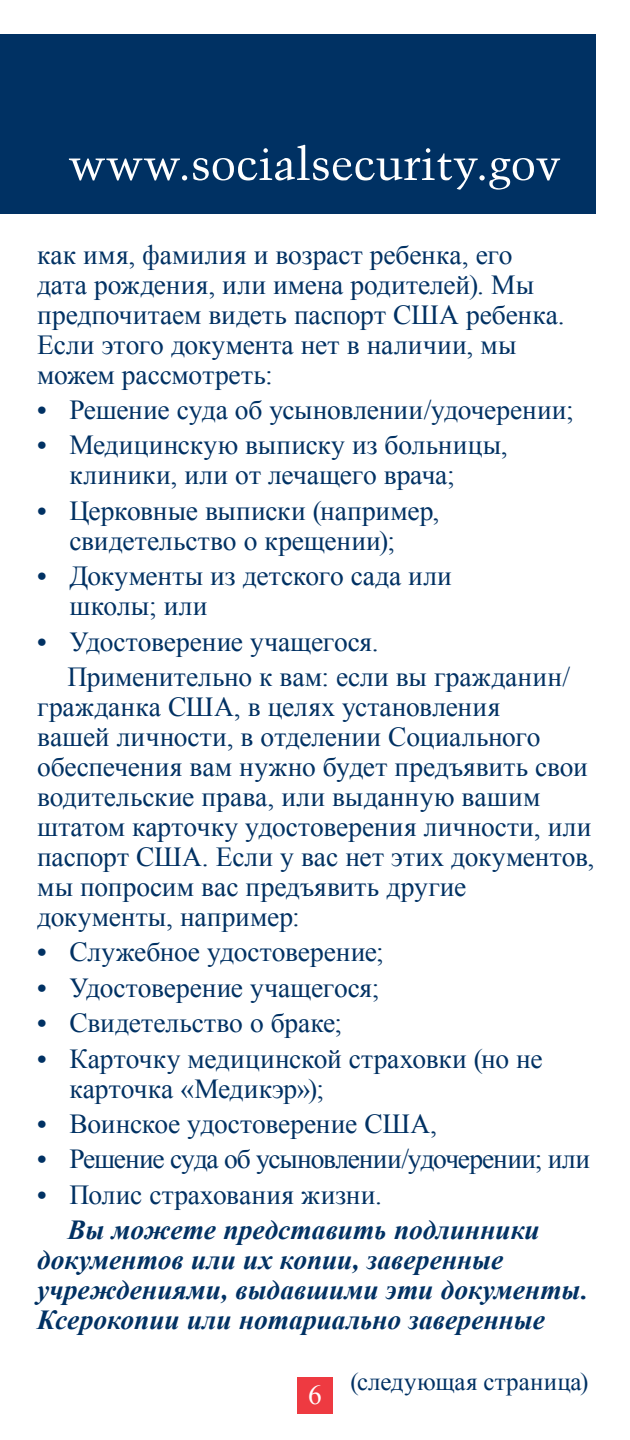
<style>
.page{position:relative;width:630px;height:1440px;background:#fff}
.page>*{position:absolute;margin:0;border:0;box-sizing:border-box;transform-origin:0 0}
.paragraph_format{font:27.5px/30px "Times New Roman";color:#003163}
._1st_bullet{font:27.5px/30px "Times New Roman";letter-spacing:-.01em;color:#003163}
.paragraph_format-2{font:italic 700 27.5px/30px "Times New Roman";letter-spacing:-.005em;color:#003163}
._1st_bullet-2{font:27.5px "Times New Roman";letter-spacing:-.045em;color:#003163}
.t1{font:27.5px "Times New Roman";color:#fff}
.t2{font:25px "Times New Roman";letter-spacing:.01em;color:#003163}
.s1{font-family:"VNI Times"}
</style>
<div class="page">
<div style="left:0;top:34px;width:596px;height:180px;background:#003163"></div>
<svg style="left:69px;top:145px;width:491px;height:45px"></svg>
<div style="left:297px;top:1377px;width:36px;height:36px;background:#ee3a41"></div>
<p class="paragraph_format" style="left:37px;top:239px;width:529px">как имя, фамилия и возраст ребенка, его дата рождения, или имена родителей). Мы предпочитаем видеть паспорт США ребенка.<br>Если этого документа нет в наличии, мы можем рассмотреть:</p>
<p class="_1st_bullet" style="left:37px;top:394px;width:538px"><span class="s1">•</span> Решение суда об усыновлении/удочерении;</p>
<p class="_1st_bullet" style="left:70px;top:430px;width:440px;text-indent:-32px"><span class="s1">•</span> Медицинскую выписку из больницы, клиники, или от лечащего врача;</p>
<p class="_1st_bullet" style="left:37px;top:495px;width:404px;text-align:center"><span class="s1">•</span> Церковные выписки (например, свидетельство о крещении);</p>
<p class="_1st_bullet" style="left:70px;top:560px;width:384px;text-indent:-32px"><span class="s1">•</span> Документы из детского сада или школы; или</p>
<p class="_1st_bullet" style="left:37px;top:626px;width:343px"><span class="s1">•</span> Удостоверение учащегося.</p>
<p class="paragraph_format" style="left:37px;top:661px;width:559px;text-indent:30px">Применительно к вам: если вы гражданин/ гражданка США, в целях установления<br>вашей личности, в отделении Социального обеспечения вам нужно будет предъявить свои водительские права, или выданную вашим штатом карточку удостоверения личности, или паспорт США. Если у вас нет этих документов, мы попросим вас предъявить другие документы, например:</p>
<p class="_1st_bullet" style="left:37px;top:937px;width:348px"><span class="s1">•</span> Служебное удостоверение;</p>
<p class="_1st_bullet" style="left:37px;top:972px;width:344px"><span class="s1">•</span> Удостоверение учащегося;</p>
<p class="_1st_bullet" style="left:37px;top:1007px;width:306px"><span class="s1">•</span> Свидетельство о браке;</p>
<p class="_1st_bullet" style="left:70px;top:1043px;width:475px;text-indent:-32px"><span class="s1">•</span> Карточку медицинской страховки (но не карточка «Медикэр»);</p>
<p class="_1st_bullet" style="left:37px;top:1108px;width:401px"><span class="s1">•</span> Воинское удостоверение США,</p>
<p class="_1st_bullet-2" style="left:37px;top:1141px;width:554px"><span class="s1">•</span> Решение суда об усыновлении/удочерении; или</p>
<p class="_1st_bullet" style="left:37px;top:1179px;width:346px"><span class="s1">•</span> Полис страхования жизни.</p>
<p class="paragraph_format-2" style="left:37px;top:1214px;width:553px;text-indent:30px">Вы можете представить подлинники документов или их копии, заверенные учреждениями, выдавшими эти документы.<br>Ксерокопии или нотариально заверенные</p>
<p class="t2" style="left:350px;top:1365px;width:240px">(следующая страница)</p>
<p class="t1" style="left:308px;top:1377px;width:15px">6</p>
</div>
